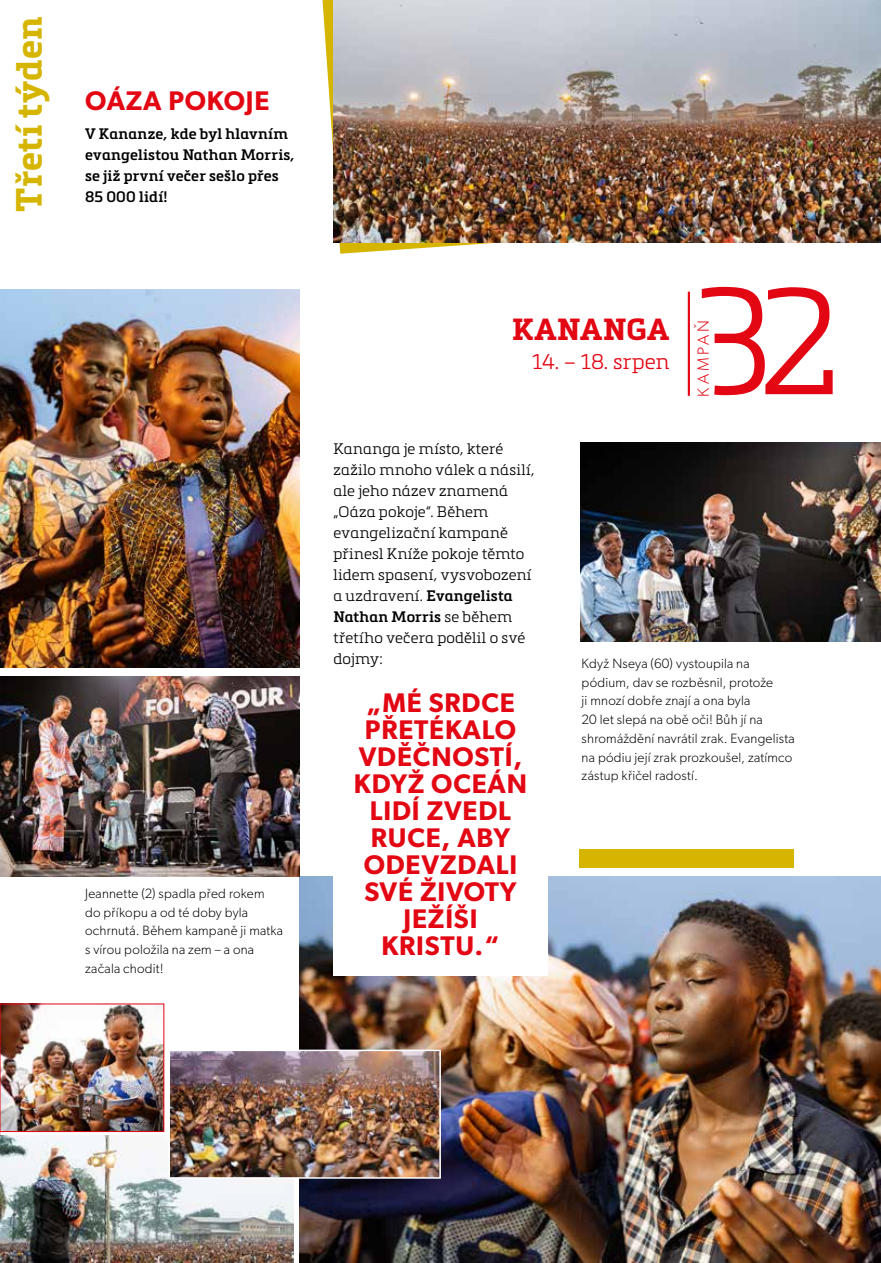
<style>
.page{position:relative;width:881px;height:1263px;background:#fff}
.page>*{position:absolute;margin:0;border:0;box-sizing:border-box;transform-origin:0 0}
.t1{font:300 148.5px "Metronic Slab Pro";color:#e30613}
.t2{font:700 36px "Metronic Slab Pro";letter-spacing:.005em;color:#d5b500}
.t3{font:700 30.15px "Metronic Slab Pro";letter-spacing:.02em;color:#e30613}
.t4{font:600 27px/27px "Gibson";letter-spacing:.03em;color:#e30613;text-align:center}
.t5{font:300 21px "Metronic Slab Pro";color:#e30613}
.t6{font:300 16.2px "Gibson";letter-spacing:.175em;color:#e30613}
.t7{font:300 15px/21px "Metronic Slab Pro";letter-spacing:.015em;color:#000}
.t8{font:600 15px/21px "Metronic Slab Pro";letter-spacing:.015em;color:#000}
.t9{font:300 13.5px/18.8px "Gibson";letter-spacing:.015em;color:#000}
.s1{font-weight:600}
</style>
<div class="page">
<svg style="left:322px;top:0;width:558px;height:254px"></svg>
<img style="left:299px;top:876px;width:581px;height:387px">
<div style="left:333px;top:442px;width:214px;height:534px;background:#fff"></div>
<hr style="left:687px;top:292px;width:2px;height:104px;background:#e30613">
<img style="left:0;top:676px;width:299px;height:200px">
<img style="left:580px;top:442px;width:300px;height:200px">
<img style="left:0;top:1135px;width:293px;height:128px">
<img style="left:333px;top:0;width:547px;height:242px">
<img style="left:2px;top:1005px;width:160px;height:125px">
<div style="left:0;top:1003px;width:164px;height:129px;border:1px solid #e30613"></div>
<img style="left:171px;top:1052px;width:266px;height:124px">
<div style="left:168px;top:1049px;width:272px;height:130px;border:2px solid #fff"></div>
<div style="left:579px;top:849px;width:214px;height:18px;background:#d5b500"></div>
<svg style="left:701px;top:287px;width:63px;height:108px"></svg>
<img style="left:0;top:289px;width:299px;height:379px">
<h2 class="t2" style="left:6px;top:212px;width:196px;rotate:-90deg">Třetí týden</h2>
<h3 class="t4" style="left:85px;top:86px;width:186px">OÁZA POKOJE</h3>
<p class="t8" style="left:85px;top:123px;width:211px">V Kananze, kde byl hlavním evangelistou Nathan Morris, se již první večer sešlo přes<br>85 000 lidí!</p>
<p class="t9" style="left:85px;top:884px;width:199px">Jeannette (2) spadla před rokem do příkopu a od té doby byla ochrnutá. Během kampaně ji matka s vírou položila na zem – a ona začala chodit!</p>
<h3 class="t3" style="left:512px;top:311px;width:159px">KANANGA</h3>
<h3 class="t5" style="left:532px;top:347px;width:138px">14. – 18. srpen</h3>
<p class="t6" style="left:693px;top:397px;width:78px;rotate:-90deg">KAMPAŇ</p>
<h1 class="t1" style="left:759px;top:241px;width:82px">2</h1>
<p class="t7" style="left:333px;top:437px;width:203px">Kananga je místo, které zažilo mnoho válek a násilí, ale jeho název znamená „Oáza pokoje“. Během evangelizační kampaně přinesl Kníže pokoje těmto lidem spasení, vysvobození a uzdravení. <span class="s1">Evangelista<br>Nathan Morris</span> se během třetího večera podělil o své dojmy:</p>
<h3 class="t4" style="left:354px;top:688px;width:174px">„MÉ SRDCE<br>PŘETÉKALO<br>VDĚČNOSTÍ,<br>KDYŽ OCEÁN<br>LIDÍ ZVEDL<br>RUCE, ABY<br>ODEVZDALI<br>SVÉ ŽIVOTY<br>JEŽÍŠI<br>KRISTU.“</h3>
<p class="t9" style="left:581px;top:654px;width:214px">Když Nseya (60) vystoupila na pódium, dav se rozběsnil, protože<br>ji mnozí dobře znají a ona byla<br>20 let slepá na obě oči! Bůh jí na shromáždění navrátil zrak. Evangelista na pódiu její zrak prozkoušel, zatímco zástup křičel radostí.</p>
</div>
